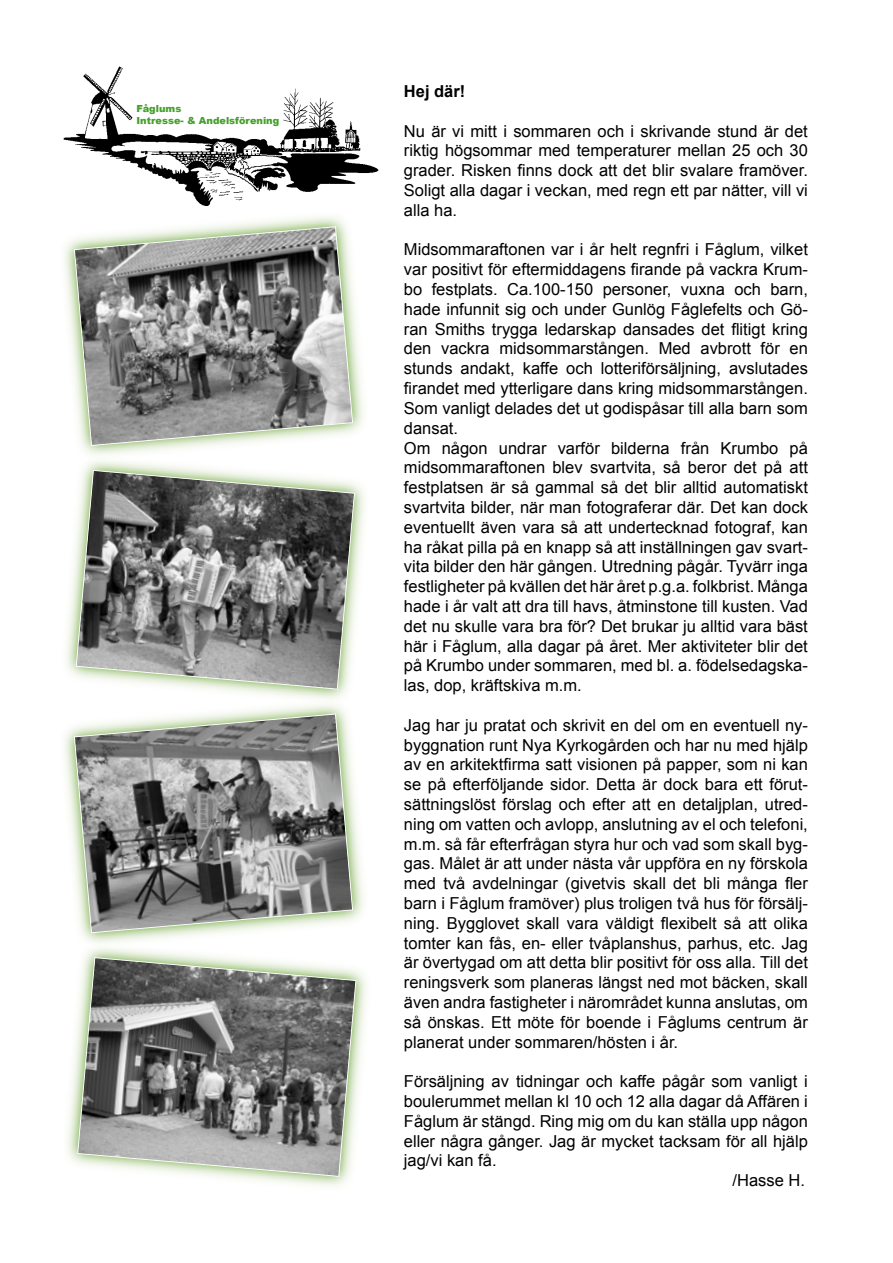
<style>
.page{position:relative;width:893px;height:1263px;background:#fff}
.page>*{position:absolute;margin:0;border:0;box-sizing:border-box;transform-origin:0 0}
.t1{font:16.5px/19.8px "Arial";color:#000;text-align:justify}
.t2{font:700 16.5px "Arial";color:#000}
.t3{font:900 9.75px/11.7px "Arial";color:#45a12b}
</style>
<div class="page">
<img style="left:64px;top:216px;width:299px;height:239px">
<svg style="left:74px;top:226px;width:279px;height:220px;background:#91938f"></svg>
<img style="left:66px;top:461px;width:299px;height:238px">
<svg style="left:76px;top:470px;width:279px;height:220px;background:#838581"></svg>
<img style="left:64px;top:704px;width:299px;height:239px">
<svg style="left:74px;top:713px;width:279px;height:220px;background:#8f918d"></svg>
<img style="left:67px;top:948px;width:299px;height:238px">
<svg style="left:77px;top:957px;width:279px;height:220px;background:#8b8c88"></svg>
<img style="left:64px;top:66px;width:315px;height:140px">
<div style="left:142px;top:99px;width:132px;height:26px;background:#fff"></div>
<p class="t3" style="left:136px;top:103px;width:144px">Fåglums<br>Intresse- &amp; Andelsförening</p>
<p class="t2" style="left:404px;top:80px;width:63px">Hej där!</p>
<p class="t1" style="left:404px;top:121px;width:405px">Nu är vi mitt i sommaren och i skrivande stund är det riktig högsommar med temperaturer mellan 25 och 30 grader. Risken finns dock att det blir svalare framöver.<br>Soligt alla dagar i veckan, med regn ett par nätter, vill vi alla ha.</p>
<p class="t1" style="left:404px;top:240px;width:405px;text-align:left">Midsommaraftonen var i år helt regnfri i Fåglum, vilket var positivt för eftermiddagens firande på vackra Krum&shy;bo festplats. Ca.100-150 personer, vuxna och barn, hade infunnit sig och under Gunlög Fåglefelts och Gö&shy;ran Smiths trygga ledarskap dansades det flitigt kring den vackra midsommarstången. Med avbrott för en stunds andakt, kaffe och lotteriförsäljning, avslutades firandet med ytterligare dans kring midsommarstången.<br>Som vanligt delades det ut godispåsar till alla barn som dansat.<br>Om någon undrar varför bilderna från Krumbo på midsommaraftonen blev svartvita, så beror det på att festplatsen är så gammal så det blir alltid automatiskt svartvita bilder, när man fotograferar där. Det kan dock eventuellt även vara så att undertecknad fotograf, kan ha råkat pilla på en knapp så att inställningen gav svart&shy;vita bilder den här gången. Utredning pågår. Tyvärr inga festligheter på kvällen det här året p.g.a. folkbrist. Många hade i år valt att dra till havs, åtminstone till kusten. Vad det nu skulle vara bra för? Det brukar ju alltid vara bäst här i Fåglum, alla dagar på året. Mer aktiviteter blir det på Krumbo under sommaren, med bl. a. födelsedagska&shy;las, dop, kräftskiva m.m.</p>
<p class="t1" style="left:404px;top:715px;width:405px">Jag har ju pratat och skrivit en del om en eventuell ny&shy;byggnation runt Nya Kyrkogården och har nu med hjälp av en arkitektfirma satt visionen på papper, som ni kan se på efterföljande sidor. Detta är dock bara ett förut&shy;sättningslöst förslag och efter att en detaljplan, utred&shy;ning om vatten och avlopp, anslutning av el och telefoni, m.m. så får efterfrågan styra hur och vad som skall byg&shy;gas. Målet är att under nästa vår uppföra en ny förskola med två avdelningar (givetvis skall det bli många fler barn i Fåglum framöver) plus troligen två hus för försälj&shy;ning. Bygglovet skall vara väldigt flexibelt så att olika tomter kan fås, en- eller tvåplanshus, parhus, etc. Jag är övertygad om att detta blir positivt för oss alla. Till det reningsverk som planeras längst ned mot bäcken, skall även andra fastigheter i närområdet kunna anslutas, om så önskas. Ett möte för boende i Fåglums centrum är planerat under sommaren/hösten i år.</p>
<p class="t1" style="left:404px;top:1072px;width:405px">Försäljning av tidningar och kaffe pågår som vanligt i</p>
<p class="t1" style="left:404px;top:1091px;width:405px">boulerummet mellan kl 10 och 12 alla dagar då Affären i</p>
<p class="t1" style="left:404px;top:1111px;width:405px">Fåglum är stängd. Ring mig om du kan ställa upp någon</p>
<p class="t1" style="left:404px;top:1131px;width:405px">eller några gånger. Jag är mycket tacksam för all hjälp</p>
<p class="t1" style="left:404px;top:1151px;width:94px">jag/vi kan få.</p>
<p class="t1" style="left:733px;top:1171px;width:74px">/Hasse H.</p>
</div>
